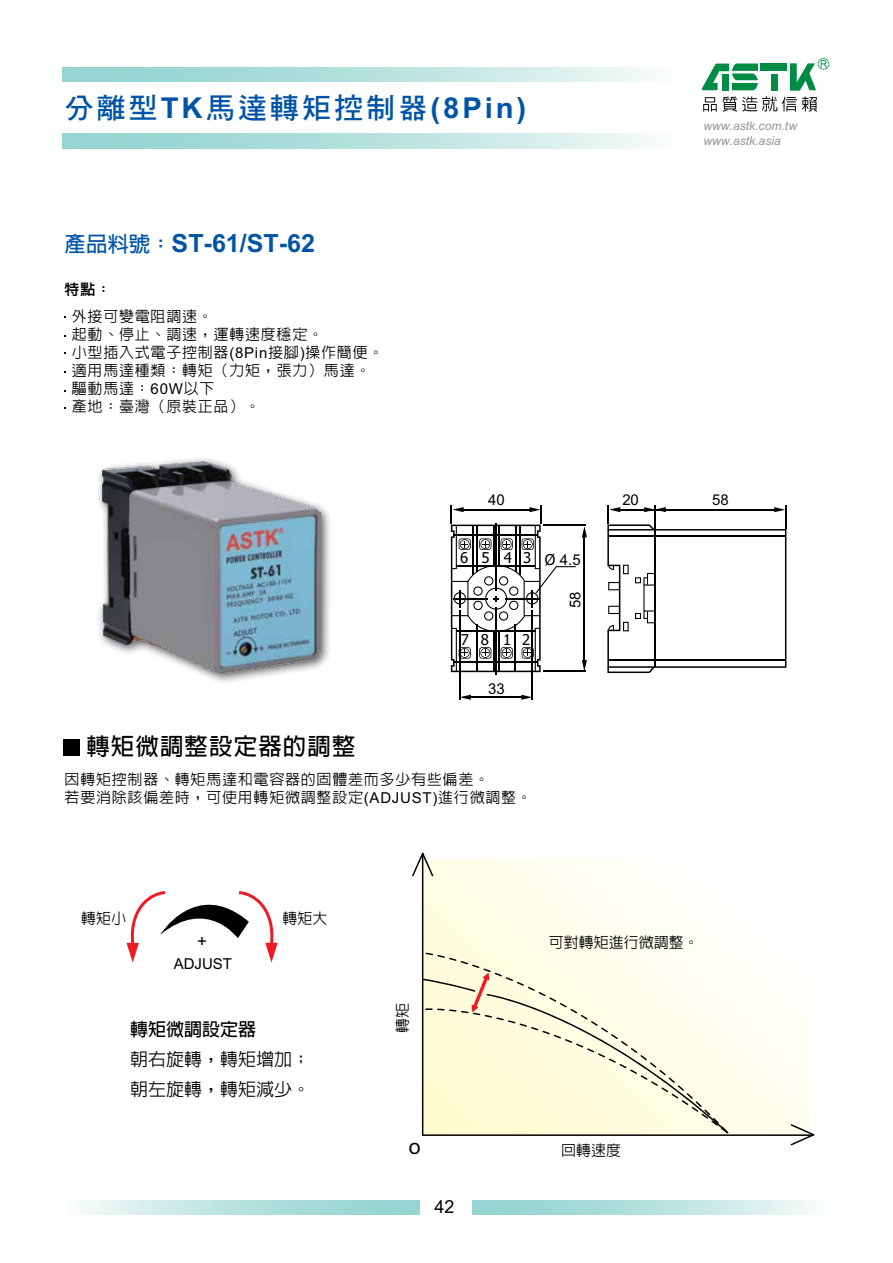
<style>
.page{position:relative;width:893px;height:1263px;background:#fff}
.page>*{position:absolute;margin:0;border:0;box-sizing:border-box;transform-origin:0 0}
.t1{font:28.8px "DF Hei Std W7 E Ten B5 H";letter-spacing:.1em;color:#0054a6}
.t2{font:700 25.05px "Arial";color:#0054a6}
.t3{font:23.4px "AR Hei B5 Bold E Ten B5 H";letter-spacing:.05em;color:#000}
.t4{font:21.3px "Arial";color:#000}
.t5{font:18px/30px "AR Hei B5 Medium E Ten B5 H";color:#000}
.t6{font:18px "AR Hei B5 Bold E Ten B5 H";color:#000}
.t7{font:18px "Arial";color:#000}
.t8{font:16.95px "Arial";color:#000}
.t9{font:15px/18.1px "AR Hei B5 Medium E Ten B5 H";letter-spacing:.05em;color:#000}
.t10{font:15px "Arial";color:#000}
.t11{font:15px "AR Hei B5 Medium E Ten B5 H";color:#000}
.t12{font:15px "Tahoma";letter-spacing:.77em;color:#000}
.t13{font:15px "AR Hei B5 Extra Bold E Ten B5 H";color:#000}
.t14{font:italic 12.15px/14.5px "Arial";color:#939598}
.s1{font-family:"Arial";font-weight:700}
.s2{font-family:"AR Hei B5 Bold E Ten B5 H";font-weight:400;font-size:21.45px}
.s3{font-family:"Arial"}
.s4{font-family:"Tahoma"}
</style>
<div class="page">
<svg style="left:472px;top:1200px;width:341px;height:14px;background:#b9e2df"></svg>
<svg style="left:80px;top:1200px;width:340px;height:14px;background:#b9e2df"></svg>
<svg style="left:422px;top:859px;width:388px;height:277px;fill:#fffef1"></svg>
<svg style="left:412px;top:853px;width:21px;height:23px"></svg>
<svg style="left:791px;top:1124px;width:23px;height:21px"></svg>
<svg style="left:426px;top:953px;width:301px;height:19px;fill:#fffde9"></svg>
<svg style="left:422px;top:972px;width:306px;height:161px;background:#f4f1d6"></svg>
<svg style="left:126px;top:891px;width:152px;height:71px"></svg>
<hr style="left:459px;top:610px;width:1px;height:90px;background:#000">
<hr style="left:532px;top:610px;width:1px;height:90px;background:#000">
<hr style="left:496px;top:607px;width:1px;height:68px;background:#000">
<hr style="left:468px;top:697px;width:57px;height:1px;background:#000">
<svg style="left:460px;top:695px;width:11px;height:5px"></svg>
<svg style="left:521px;top:695px;width:11px;height:5px"></svg>
<hr style="left:584px;top:535px;width:1px;height:126px;background:#000">
<svg style="left:582px;top:526px;width:5px;height:11px"></svg>
<svg style="left:582px;top:660px;width:5px;height:11px"></svg>
<svg style="left:607px;top:505px;width:179px;height:168px"></svg>
<hr style="left:543px;top:525px;width:43px;height:1px;background:#000">
<hr style="left:543px;top:671px;width:43px;height:1px;background:#000">
<svg style="left:451px;top:505px;width:125px;height:167px"></svg>
<div style="left:64px;top:739px;width:16px;height:16px;background:#000"></div>
<svg style="left:62px;top:67px;width:588px;height:15px;background:#b9e2df"></svg>
<svg style="left:62px;top:134px;width:588px;height:14px;background:#b9e2df"></svg>
<svg style="left:702px;top:58px;width:127px;height:54px"></svg>
<div style="left:96px;top:456px;width:237px;height:228px;background:#000;opacity:.65"></div>
<img style="left:102px;top:462px;width:219px;height:210px">
<h1 class="t1" style="left:64px;top:92px;width:463px">分離型<span class="s1">TK</span>馬達轉矩控制器<span class="s1">(8Pin)</span></h1>
<h2 class="t2" style="left:65px;top:225px;width:252px"><span class="s2">產品料號：</span>ST-61/ST-62</h2>
<p class="t13" style="left:65px;top:281px;width:48px">特點：</p>
<p class="t9" style="left:72px;top:307px;width:313px">外接可變電阻調速。<br>起動、停止、調速，運轉速度穩定。<br>小型插入式電子控制器<span class="s3">(8Pin</span>接腳<span class="s3">)</span>操作簡便。適用馬達種類：轉矩（力矩，張力）馬達。驅動馬達：<span class="s3">60W</span>以下<br>產地：臺灣（原裝正品）。</p>
<p class="t14" style="left:703px;top:119px;width:95px">www.astk.com.tw www.astk.asia</p>
<p class="t10" style="left:488px;top:490px;width:18px">40</p>
<p class="t10" style="left:622px;top:490px;width:18px">20</p>
<p class="t10" style="left:712px;top:490px;width:18px">58</p>
<p class="t12" style="left:482px;top:547px;width:51px">543</p>
<p class="t12" style="left:460px;top:547px;width:10px">6</p>
<p class="t10" style="left:545px;top:549px;width:38px"><span class="s4">Ø</span> 4.5</p>
<p class="t12" style="left:461px;top:630px;width:71px">78 12</p>
<p class="t10" style="left:488px;top:678px;width:18px">33</p>
<h3 class="t3" style="left:86px;top:735px;width:271px">轉矩微調整設定器的調整</h3>
<p class="t9" style="left:65px;top:770px;width:469px">因轉矩控制器、轉矩馬達和電容器的固體差而多少有些偏差。<br>若要消除該偏差時，可使用轉矩微調整設定<span class="s3">(ADJUST)</span>進行微調整。</p>
<p class="t10" style="left:565px;top:608px;width:18px;rotate:-90deg">58</p>
<p class="t9" style="left:81px;top:909px;width:46px">轉矩小</p>
<p class="t9" style="left:282px;top:909px;width:46px">轉矩大</p>
<p class="t10" style="left:174px;top:954px;width:60px">ADJUST</p>
<p class="t8" style="left:197px;top:929px;width:11px">+</p>
<p class="t6" style="left:130px;top:1020px;width:127px">轉矩微調設定器</p>
<p class="t5" style="left:130px;top:1044px;width:181px">朝右旋轉，轉矩增加；朝左旋轉，轉矩減少。</p>
<p class="t9" style="left:394px;top:1033px;width:31px;rotate:-90deg">轉矩</p>
<h3 class="t4" style="left:409px;top:1132px;width:13px">o</h3>
<p class="t7" style="left:434px;top:1194px;width:22px">42</p>
<p class="t11" style="left:549px;top:935px;width:151px">可對轉矩進行微調整。</p>
<p class="t9" style="left:561px;top:1141px;width:61px">回轉速度</p>
</div>
